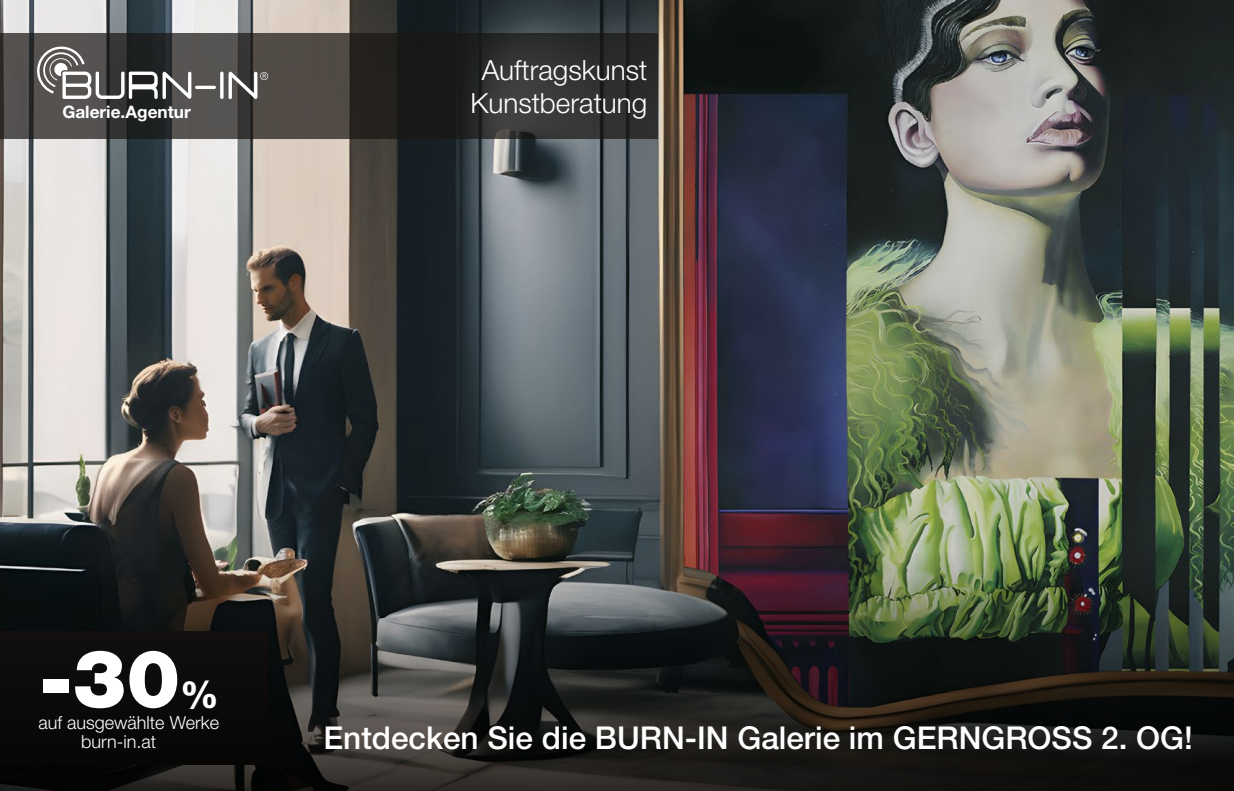
<style>
.page{position:relative;width:1234px;height:791px;background:#fff}
.page>*{position:absolute;margin:0;border:0;box-sizing:border-box;transform-origin:0 0}
.t1{font:900 80.7px "Helvetica Neue LT Pro";color:#fff}
.t2{font:500 31.5px "Helvetica Neue LT Pro";color:#fff}
.t3{font:300 27.9px/33.3px "Helvetica Neue LT Pro";color:#fff;text-align:center}
.t4{font:300 18px/18.9px "Helvetica Neue LT Pro";color:#fff}
.t5{font:700 17.1px "Helvetica Neue LT Pro";color:#fff}
.s1{font-weight:800;font-size:38.1px}
</style>
<div class="page">
<img style="left:0;top:0;width:1233px;height:550px">
<svg style="left:0;top:33px;width:657px;height:105px;background:#363533"></svg>
<svg style="left:34px;top:45px;width:234px;height:54px;background:#656463"></svg>
<svg style="left:0;top:550px;width:1233px;height:241px;background:#272723"></svg>
<p class="t5" style="left:62px;top:101px;width:130px">Galerie.Agentur</p>
<p class="t3" style="left:470px;top:52px;width:178px">Auftragskunst<br>Kunstberatung</p>
<h1 class="t1" style="left:40px;top:631px;width:181px">-30<span class="s1">%</span></h1>
<p class="t4" style="left:81px;top:713px;width:139px;text-indent:-43px">auf ausgewählte Werke burn-in.at</p>
<p class="t2" style="left:323px;top:719px;width:870px">Entdecken Sie die BURN-IN Galerie im GERNGROSS 2. OG!</p>
</div>
